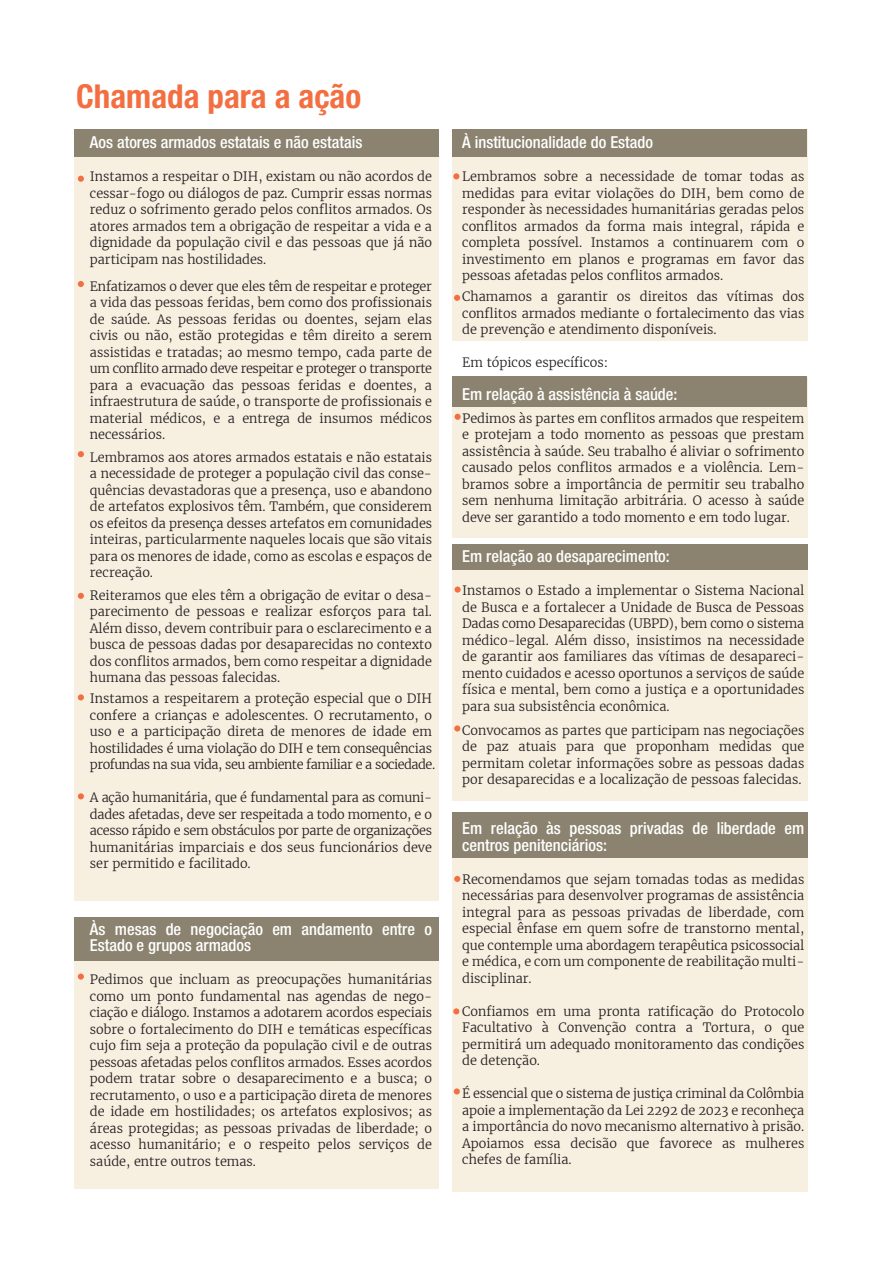
<style>
.page{position:relative;width:893px;height:1263px;background:#fff}
.page>*{position:absolute;margin:0;border:0;box-sizing:border-box;transform-origin:0 0}
.t1{font:700 condensed 33px "Helvetica Neue LT Std";color:#f36f42}
.t2{font:500 condensed 16.5px/16.5px "Helvetica Neue LT Pro";color:#fff}
.t3{font:300 12.75px/16.5px "Merriweather";color:#231f20;text-align:justify}
</style>
<div class="page">
<div style="left:74px;top:129px;width:365px;height:771px;background:#f7f0e1"></div>
<div style="left:74px;top:129px;width:365px;height:27px;background:#8b836f"></div>
<div style="left:452px;top:129px;width:356px;height:212px;background:#f7f0e1"></div>
<div style="left:452px;top:377px;width:356px;height:160px;background:#f7f0e1"></div>
<div style="left:452px;top:547px;width:356px;height:253px;background:#f7f0e1"></div>
<div style="left:74px;top:927px;width:365px;height:261px;background:#f7f0e1"></div>
<div style="left:452px;top:822px;width:356px;height:369px;background:#f7f0e1"></div>
<svg style="left:78px;top:176px;width:6px;height:6px"></svg>
<svg style="left:453px;top:173px;width:6px;height:6px"></svg>
<svg style="left:454px;top:295px;width:6px;height:6px"></svg>
<div style="left:455px;top:586px;width:6px;height:7px;background:#f36f42;border-radius:50%"></div>
<svg style="left:455px;top:414px;width:6px;height:6px"></svg>
<svg style="left:454px;top:725px;width:6px;height:6px"></svg>
<svg style="left:453px;top:1008px;width:6px;height:6px"></svg>
<svg style="left:454px;top:1088px;width:6px;height:6px"></svg>
<svg style="left:454px;top:876px;width:6px;height:6px"></svg>
<svg style="left:78px;top:451px;width:6px;height:6px"></svg>
<svg style="left:78px;top:593px;width:6px;height:6px"></svg>
<svg style="left:78px;top:793px;width:6px;height:6px"></svg>
<div style="left:78px;top:973px;width:6px;height:7px;background:#f36f42;border-radius:50%"></div>
<svg style="left:78px;top:694px;width:6px;height:6px"></svg>
<svg style="left:78px;top:281px;width:6px;height:6px"></svg>
<div style="left:74px;top:918px;width:365px;height:43px;background:#8b836f"></div>
<div style="left:452px;top:129px;width:355px;height:27px;background:#8b836f"></div>
<div style="left:452px;top:376px;width:355px;height:31px;background:#8b836f"></div>
<div style="left:452px;top:545px;width:356px;height:25px;background:#8b836f"></div>
<div style="left:452px;top:812px;width:356px;height:46px;background:#8b836f"></div>
<h1 class="t1" style="left:76px;top:76px;width:287px">Chamada para a ação</h1>
<p class="t2" style="left:90px;top:134px;width:274px">Aos atores armados estatais e não estatais</p>
<p class="t3" style="left:90px;top:168px;width:344px">Instamos a respeitar o DIH, existam ou não acordos de cessar-fogo ou diálogos de paz. Cumprir essas normas reduz o sofrimento gerado pelos conflitos armados. Os atores armados tem a obrigação de respeitar a vida e a dignidade da população civil e das pessoas que já não participam nas hostilidades.</p>
<p class="t3" style="left:90px;top:278px;width:344px">Enfatizamos o dever que eles têm de respeitar e proteger a vida das pessoas feridas, bem como dos profissionais de saúde. As pessoas feridas ou doentes, sejam elas civis ou não, estão protegidas e têm direito a serem assistidas e tratadas; ao mesmo tempo, cada parte de um conflito armado deve respeitar e proteger o transporte para a evacuação das pessoas feridas e doentes, a infraestrutura de saúde, o transporte de profissionais e material médicos, e a entrega de insumos médicos necessários.</p>
<p class="t3" style="left:90px;top:449px;width:344px">Lembramos aos atores armados estatais e não estatais a necessidade de proteger a população civil das conse&shy;quências devastadoras que a presença, uso e abandono de artefatos explosivos têm. Também, que considerem os efeitos da presença desses artefatos em comunidades inteiras, particularmente naqueles locais que são vitais para os menores de idade, como as escolas e espaços de recreação.</p>
<p class="t3" style="left:90px;top:587px;width:344px">Reiteramos que eles têm a obrigação de evitar o desa&shy;parecimento de pessoas e realizar esforços para tal.<br>Além disso, devem contribuir para o esclarecimento e a busca de pessoas dadas por desaparecidas no contexto dos conflitos armados, bem como respeitar a dignidade humana das pessoas falecidas.</p>
<p class="t3" style="left:90px;top:690px;width:347px;text-align:left">Instamos a respeitarem a proteção especial que o DIH confere a crianças e adolescentes. O recrutamento, o uso e a participação direta de menores de idade em hostilidades é uma violação do DIH e tem consequências profundas na sua vida, seu ambiente familiar e a sociedade.</p>
<p class="t3" style="left:90px;top:789px;width:344px">A ação humanitária, que é fundamental para as comuni&shy;dades afetadas, deve ser respeitada a todo momento, e o acesso rápido e sem obstáculos por parte de organizações humanitárias imparciais e dos seus funcionários deve ser permitido e facilitado.</p>
<p class="t2" style="left:90px;top:920px;width:344px">Às mesas de negociação em andamento entre o<br>Estado e grupos armados</p>
<p class="t3" style="left:90px;top:971px;width:344px">Pedimos que incluam as preocupações humanitárias como um ponto fundamental nas agendas de nego&shy;ciação e diálogo. Instamos a adotarem acordos especiais sobre o fortalecimento do DIH e temáticas específicas cujo fim seja a proteção da população civil e de outras pessoas afetadas pelos conflitos armados. Esses acordos podem tratar sobre o desaparecimento e a busca; o recrutamento, o uso e a participação direta de menores de idade em hostilidades; os artefatos explosivos; as áreas protegidas; as pessoas privadas de liberdade; o acesso humanitário; e o respeito pelos serviços de saúde, entre outros temas.</p>
<p class="t2" style="left:462px;top:134px;width:192px">À institucionalidade do Estado</p>
<p class="t3" style="left:462px;top:168px;width:344px">Lembramos sobre a necessidade de tomar todas as medidas para evitar violações do DIH, bem como de responder às necessidades humanitárias geradas pelos conflitos armados da forma mais integral, rápida e completa possível. Instamos a continuarem com o investimento em planos e programas em favor das pessoas afetadas pelos conflitos armados.</p>
<p class="t3" style="left:462px;top:288px;width:344px">Chamamos a garantir os direitos das vítimas dos conflitos armados mediante o fortalecimento das vias de prevenção e atendimento disponíveis.</p>
<p class="t3" style="left:462px;top:354px;width:148px">Em tópicos específicos:</p>
<p class="t2" style="left:462px;top:386px;width:217px">Em relação à assistência à saúde:</p>
<p class="t3" style="left:462px;top:410px;width:344px">Pedimos às partes em conflitos armados que respeitem e protejam a todo momento as pessoas que prestam assistência à saúde. Seu trabalho é aliviar o sofrimento causado pelos conflitos armados e a violência. Lem&shy;bramos sobre a importância de permitir seu trabalho sem nenhuma limitação arbitrária. O acesso à saúde deve ser garantido a todo momento e em todo lugar.</p>
<p class="t2" style="left:462px;top:548px;width:209px">Em relação ao desaparecimento:</p>
<p class="t3" style="left:462px;top:582px;width:344px">Instamos o Estado a implementar o Sistema Nacional de Busca e a fortalecer a Unidade de Busca de Pessoas Dadas como Desaparecidas (UBPD), bem como o sistema médico-legal. Além disso, insistimos na necessidade de garantir aos familiares das vítimas de desapareci&shy;mento cuidados e acesso oportunos a serviços de saúde física e mental, bem como a justiça e a oportunidades para sua subsistência econômica.</p>
<p class="t3" style="left:462px;top:722px;width:344px">Convocamos as partes que participam nas negociações de paz atuais para que proponham medidas que permitam coletar informações sobre as pessoas dadas por desaparecidas e a localização de pessoas falecidas.</p>
<p class="t2" style="left:462px;top:820px;width:344px">Em relação às pessoas privadas de liberdade em centros penitenciários:</p>
<p class="t3" style="left:462px;top:870px;width:344px">Recomendamos que sejam tomadas todas as medidas necessárias para desenvolver programas de assistência integral para as pessoas privadas de liberdade, com especial ênfase em quem sofre de transtorno mental, que contemple uma abordagem terapêutica psicossocial e médica, e com um componente de reabilitação multi&shy;disciplinar.</p>
<p class="t3" style="left:462px;top:1002px;width:344px">Confiamos em uma pronta ratificação do Protocolo Facultativo à Convenção contra a Tortura, o que permitirá um adequado monitoramento das condições de detenção.</p>
<p class="t3" style="left:462px;top:1085px;width:344px">É essencial que o sistema de justiça criminal da Colômbia apoie a implementação da Lei 2292 de 2023 e reconheça a importância do novo mecanismo alternativo à prisão.<br>Apoiamos essa decisão que favorece as mulheres chefes de família.</p>
</div>
